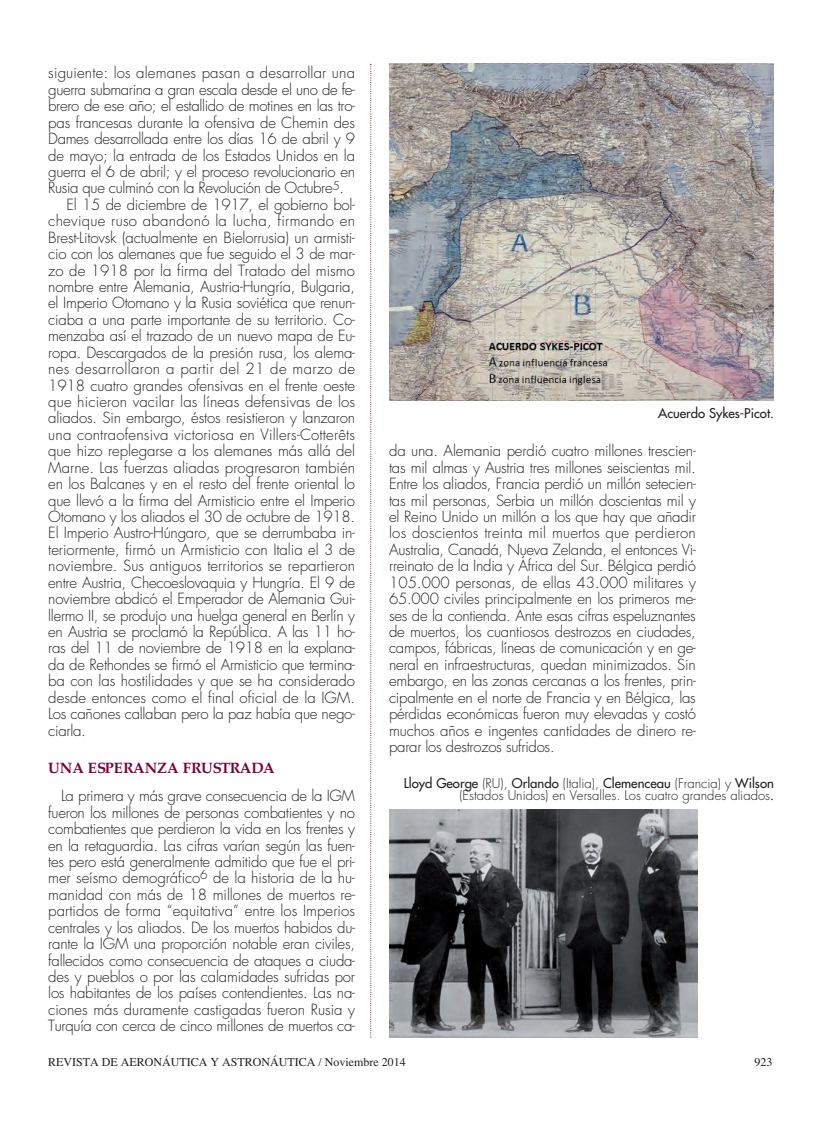
<style>
.page{position:relative;width:825px;height:1127px;background:#fff}
.page>*{position:absolute;margin:0;border:0;box-sizing:border-box;transform-origin:0 0}
.t1{font:300 15px/16.4px "Futura";letter-spacing:-.015em;color:#231f20;text-align:justify}
.t2{font:300 15px "Futura";letter-spacing:.01em;color:#231f20}
.t3{font:300 15px "Futura";letter-spacing:.005em;color:#231f20}
.t4{font:300 15px "Futura";letter-spacing:.02em;color:#231f20}
.t5{font:300 15px "Futura";letter-spacing:.025em;color:#231f20}
.t6{font:300 13.2px/12px "Futura";color:#231f20;text-align:right}
.t7{font:13.2px "Futura";color:#231f20}
.t8{font:12px "Times";color:#231f20}
.s1{font-family:"Palatino";font-weight:700;color:#7a003b}
.s2{font-weight:400}
</style>
<div class="page">
<svg style="left:370px;top:64px;width:1px;height:973px"></svg>
<img style="left:390px;top:64px;width:384px;height:336px">
<img style="left:390px;top:809px;width:308px;height:228px">
<p class="t2" style="left:48px;top:66px;width:308px">siguiente: los alemanes pasan a desarrollar una</p>
<p class="t1" style="left:48px;top:83px;width:308px">guerra submarina a gran escala desde el uno de fe-</p>
<p class="t1" style="left:48px;top:99px;width:308px">brero de ese año; el estallido de motines en las tro-</p>
<p class="t1" style="left:48px;top:115px;width:308px">pas francesas durante la ofensiva de Chemin des</p>
<p class="t1" style="left:48px;top:132px;width:308px">Dames desarrollada entre los días 16 de abril y 9</p>
<p class="t1" style="left:48px;top:148px;width:308px">de mayo; la entrada de los Estados Unidos en la</p>
<p class="t1" style="left:48px;top:165px;width:308px">guerra el 6 de abril; y el proceso revolucionario en</p>
<p class="t1" style="left:48px;top:181px;width:297px">Rusia que culminó con la Revolución de Octubre<sup>5</sup>.</p>
<p class="t1" style="left:67px;top:198px;width:290px">El 15 de diciembre de 1917, el gobierno bol-</p>
<p class="t4" style="left:48px;top:214px;width:308px">chevique ruso abandonó la lucha, firmando en</p>
<p class="t1" style="left:48px;top:230px;width:308px">Brest-Litovsk (actualmente en Bielorrusia) un armisti-</p>
<p class="t1" style="left:48px;top:247px;width:308px">cio con los alemanes que fue seguido el 3 de mar-</p>
<p class="t1" style="left:48px;top:263px;width:308px">zo de 1918 por la firma del Tratado del mismo</p>
<p class="t1" style="left:48px;top:280px;width:308px">nombre entre Alemania, Austria-Hungría, Bulgaria,</p>
<p class="t1" style="left:48px;top:296px;width:308px">el Imperio Otomano y la Rusia soviética que renun-</p>
<p class="t1" style="left:48px;top:312px;width:308px">ciaba a una parte importante de su territorio. Co-</p>
<p class="t1" style="left:48px;top:329px;width:308px">menzaba así el trazado de un nuevo mapa de Eu-</p>
<p class="t1" style="left:48px;top:345px;width:308px">ropa. Descargados de la presión rusa, los alema-</p>
<p class="t5" style="left:48px;top:362px;width:308px">nes desarrollaron a partir del 21 de marzo de</p>
<p class="t1" style="left:48px;top:378px;width:308px">1918 cuatro grandes ofensivas en el frente oeste</p>
<p class="t2" style="left:48px;top:395px;width:308px">que hicieron vacilar las líneas defensivas de los</p>
<p class="t1" style="left:48px;top:411px;width:308px">aliados. Sin embargo, éstos resistieron y lanzaron</p>
<p class="t2" style="left:48px;top:427px;width:308px">una contraofensiva victoriosa en Villers-Cotterêts</p>
<p class="t1" style="left:48px;top:444px;width:308px">que hizo replegarse a los alemanes más allá del</p>
<p class="t1" style="left:48px;top:460px;width:308px">Marne. Las fuerzas aliadas progresaron también</p>
<p class="t1" style="left:48px;top:477px;width:308px">en los Balcanes y en el resto del frente oriental lo</p>
<p class="t1" style="left:48px;top:493px;width:308px">que llevó a la firma del Armisticio entre el Imperio</p>
<p class="t1" style="left:48px;top:510px;width:308px">Otomano y los aliados el 30 de octubre de 1918.</p>
<p class="t1" style="left:48px;top:526px;width:308px">El Imperio Austro-Húngaro, que se derrumbaba in-</p>
<p class="t1" style="left:48px;top:542px;width:308px">teriormente, firmó un Armisticio con Italia el 3 de</p>
<p class="t3" style="left:48px;top:559px;width:308px">noviembre. Sus antiguos territorios se repartieron</p>
<p class="t1" style="left:48px;top:575px;width:308px">entre Austria, Checoeslovaquia y Hungría. El 9 de</p>
<p class="t1" style="left:48px;top:592px;width:308px">noviembre abdicó el Emperador de Alemania Gui-</p>
<p class="t1" style="left:48px;top:608px;width:308px">llermo II, se produjo una huelga general en Berlín y</p>
<p class="t1" style="left:48px;top:625px;width:308px">en Austria se proclamó la República. A las 11 ho-</p>
<p class="t1" style="left:48px;top:641px;width:308px">ras del 11 de noviembre de 1918 en la explana-</p>
<p class="t1" style="left:48px;top:657px;width:308px">da de Rethondes se firmó el Armisticio que termina-</p>
<p class="t1" style="left:48px;top:674px;width:308px">ba con las hostilidades y que se ha considerado</p>
<p class="t1" style="left:48px;top:690px;width:308px">desde entonces como el final oficial de la IGM.</p>
<p class="t1" style="left:48px;top:707px;width:308px">Los cañones callaban pero la paz había que nego-</p>
<p class="t1" style="left:48px;top:723px;width:39px">ciarla.</p>
<p class="t1" style="left:61px;top:754px;width:296px;line-height:28.3px;text-indent:-13px"><span class="s1">UNA ESPERANZA FRUSTRADA<br></span>La primera y más grave consecuencia de la IGM</p>
<p class="t1" style="left:48px;top:805px;width:308px">fueron los millones de personas combatientes y no combatientes que perdieron la vida en los frentes y en la retaguardia. Las cifras varían según las fuen&shy;tes pero está generalmente admitido que fue el pri&shy;mer seísmo demográfico<sup>6</sup> de la historia de la hu&shy;manidad con más de 18 millones de muertos re&shy;partidos de forma “equitativa” entre los Imperios centrales y los aliados. De los muertos habidos du&shy;rante la IGM una proporción notable eran civiles, fallecidos como consecuencia de ataques a ciuda&shy;des y pueblos o por las calamidades sufridas por los habitantes de los países contendientes. Las na&shy;ciones más duramente castigadas fueron Rusia y Turquía con cerca de cinco millones de muertos ca-</p>
<p class="t7" style="left:658px;top:406px;width:117px">Acuerdo Sykes-Picot.</p>
<p class="t1" style="left:389px;top:444px;width:308px">da una. Alemania perdió cuatro millones trescien&shy;tas mil almas y Austria tres millones seiscientas mil.<br>Entre los aliados, Francia perdió un millón setecien&shy;tas mil personas, Serbia un millón doscientas mil y el Reino Unido un millón a los que hay que añadir los doscientos treinta mil muertos que perdieron Australia, Canadá, Nueva Zelanda, el entonces Vi&shy;rreinato de la India y África del Sur. Bélgica perdió 105.000 personas, de ellas 43.000 militares y 65.000 civiles principalmente en los primeros me&shy;ses de la contienda. Ante esas cifras espeluznantes de muertos, los cuantiosos destrozos en ciudades, campos, fábricas, líneas de comunicación y en ge&shy;neral en infraestructuras, quedan minimizados. Sin embargo, en las zonas cercanas a los frentes, prin&shy;cipalmente en el norte de Francia y en Bélgica, las pérdidas económicas fueron muy elevadas y costó muchos años e ingentes cantidades de dinero re&shy;parar los destrozos sufridos.</p>
<p class="t6" style="left:404px;top:779px;width:372px"><span class="s2">Lloyd George</span> (RU), <span class="s2">Orlando</span> (Italia), <span class="s2">Clemenceau</span> (Francia) y <span class="s2">Wilson </span>(Estados Unidos) en Versalles. Los cuatro grandes aliados<span class="s2">.</span></p>
<p class="t8" style="left:48px;top:1058px;width:359px">REVISTA DE AERONÁUTICA Y ASTRONÁUTICA / Noviembre 2014</p>
<p class="t8" style="left:754px;top:1058px;width:19px">923</p>
</div>
